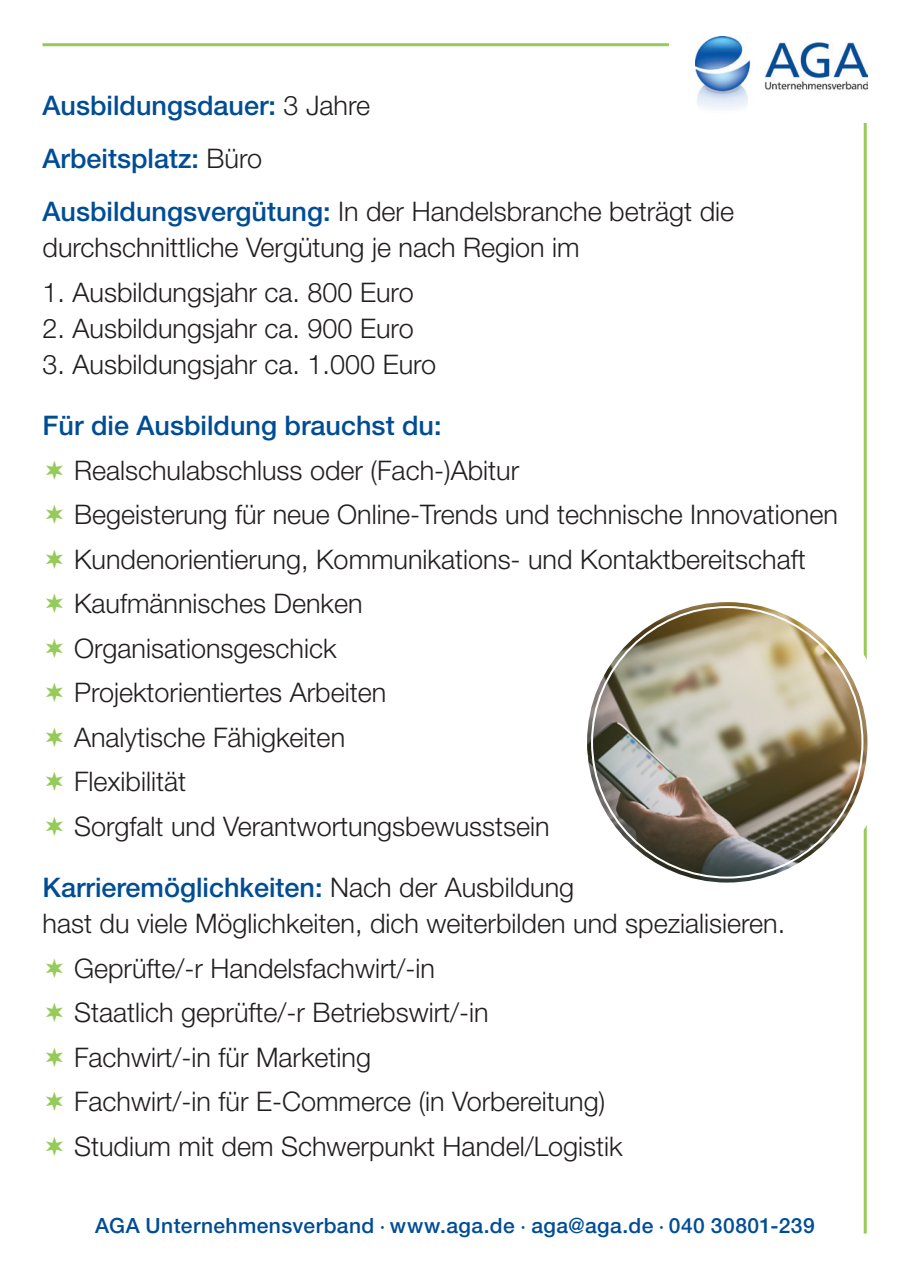
<style>
.page{position:relative;width:910px;height:1276px;background:#fff}
.page>*{position:absolute;margin:0;border:0;box-sizing:border-box;transform-origin:0 0}
.t1{font:300 27px/36px "Helvetica Neue LT Pro";color:#231f20}
.t2{font:500 27px "Helvetica Neue LT Pro";color:#014d95}
.t3{font:500 21px "Helvetica Neue LT Pro";letter-spacing:.02em;color:#014d95}
.s1{font-weight:300;color:#231f20}
.s2{font-weight:500;color:#014d95}
.s3{font-family:"Minion Pro";font-weight:400}
</style>
<div class="page">
<hr style="left:864px;top:58px;width:3px;height:1175px;background:#95cb58">
<hr style="left:43px;top:43px;width:822px;height:3px;background:#95cb58">
<div style="left:561px;top:578px;width:328px;height:328px;background:#fff;border-radius:50%"></div>
<img style="left:587px;top:602px;width:280px;height:280px;border-radius:140px">
<div style="left:670px;top:36px;width:198px;height:87px;background:#fff"></div>
<img style="left:695px;top:36px;width:173px;height:73px">
<p class="t2" style="left:43px;top:89px;width:329px">Ausbildungsdauer: <span class="s1">3 Jahre</span></p>
<p class="t2" style="left:43px;top:142px;width:221px">Arbeitsplatz: <span class="s1">Büro</span></p>
<p class="t1" style="left:43px;top:193px;width:693px"><span class="s2">Ausbildungsvergütung:</span> In der Handelsbranche beträgt die durchschnittliche Vergütung je nach Region im</p>
<p class="t1" style="left:43px;top:273px;width:373px">1. Ausbildungsjahr ca. 800 Euro</p>
<p class="t1" style="left:43px;top:309px;width:373px">2. Ausbildungsjahr ca. 900 Euro</p>
<p class="t1" style="left:43px;top:345px;width:395px">3. Ausbildungsjahr ca. 1.000 Euro</p>
<p class="t2" style="left:43px;top:409px;width:401px">Für die Ausbildung brauchst du:</p>
<p class="t1" style="left:74px;top:451px;width:447px">Realschulabschluss oder (Fach-)Abitur</p>
<p class="t1" style="left:74px;top:496px;width:765px">Begeisterung für neue Online-Trends und technische Innovationen</p>
<p class="t1" style="left:74px;top:540px;width:733px">Kundenorientierung, Kommunikations- und Kontaktbereitschaft</p>
<p class="t1" style="left:74px;top:585px;width:290px">Kaufmännisches Denken</p>
<p class="t1" style="left:74px;top:629px;width:264px">Organisationsgeschick</p>
<p class="t1" style="left:74px;top:674px;width:314px">Projektorientiertes Arbeiten</p>
<p class="t1" style="left:74px;top:718px;width:273px">Analytische Fähigkeiten</p>
<p class="t1" style="left:74px;top:763px;width:113px">Flexibilität</p>
<p class="t1" style="left:74px;top:807px;width:477px">Sorgfalt und Verantwortungsbewusstsein</p>
<p class="t1" style="left:43px;top:869px;width:744px"><span class="s2">Karrieremöglichkeiten:</span> Nach der Ausbildung<br>hast du viele Möglichkeiten, dich weiterbilden und spezialisieren.</p>
<p class="t1" style="left:74px;top:949px;width:363px">Geprüfte/-r Handelsfachwirt/-in</p>
<p class="t1" style="left:74px;top:994px;width:416px">Staatlich geprüfte/-r Betriebswirt/-in</p>
<p class="t1" style="left:74px;top:1038px;width:299px">Fachwirt/-in für Marketing</p>
<p class="t1" style="left:74px;top:1083px;width:533px">Fachwirt/-in für E-Commerce (in Vorbereitung)</p>
<p class="t1" style="left:74px;top:1127px;width:550px">Studium mit dem Schwerpunkt Handel/Logistik</p>
<p class="t3" style="left:95px;top:1213px;width:721px">AGA Unternehmensverband <span class="s3">·</span> www.aga.de <span class="s3">·</span> aga@aga.de <span class="s3">·</span> 040 30801-239</p>
</div>
